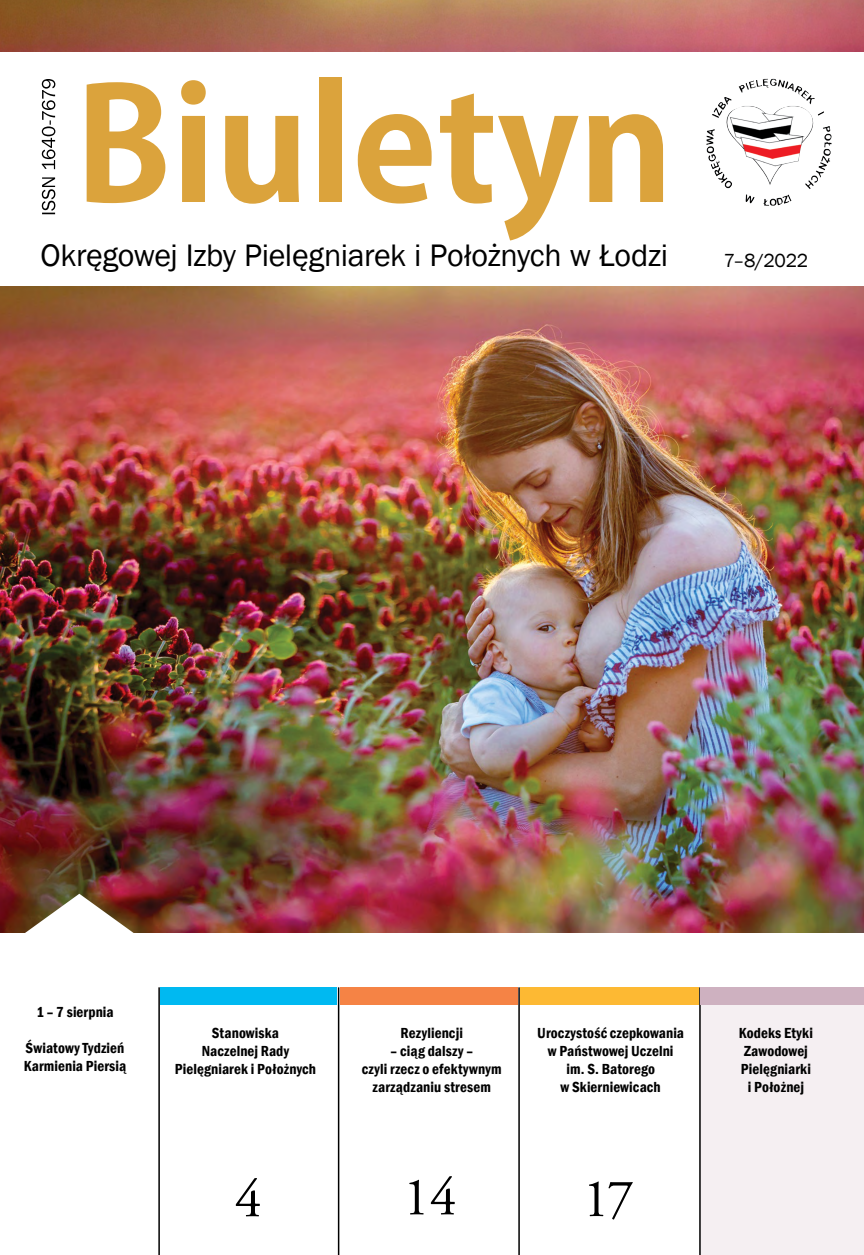
<style>
.page{position:relative;width:864px;height:1255px;background:#fff}
.page>*{position:absolute;margin:0;border:0;box-sizing:border-box;transform-origin:0 0}
.t1{font:700 154.5px "Koz Go Pr 6 N";color:#dba33c}
.t2{font:54px "Adobe Garamond Pro";color:#000}
.t3{font:31.95px "Franklin Gothic";letter-spacing:-.015em;color:#000}
.t4{font:19.5px "Franklin Gothic";color:#000}
.t5{font:600 condensed 15px/18px "Franklin Gothic";letter-spacing:.005em;color:#000;text-align:center}
</style>
<div class="page">
<div style="left:700px;top:987px;width:163px;height:267px;background:#f5eff2"></div>
<img style="left:722px;top:79px;width:93px;height:26px">
<hr style="left:158px;top:987px;width:2px;height:267px;background:#000">
<hr style="left:699px;top:987px;width:1px;height:267px;background:#000">
<div style="left:520px;top:987px;width:179px;height:17px;background:#fdb933"></div>
<div style="left:700px;top:987px;width:163px;height:17px;background:#ceb1c0"></div>
<div style="left:160px;top:987px;width:176px;height:17px;background:#00b9f1"></div>
<hr style="left:338px;top:987px;width:1px;height:267px;background:#000">
<hr style="left:518px;top:987px;width:1px;height:267px;background:#000">
<div style="left:340px;top:987px;width:177px;height:17px;background:#f58345"></div>
<img style="left:0;top:0;width:863px;height:51px">
<svg style="left:42px;top:79px;width:13px;height:135px"></svg>
<img style="left:0;top:286px;width:863px;height:646px">
<svg style="left:0;top:893px;width:172px;height:40px"></svg>
<h1 class="t1" style="left:75px;top:58px;width:599px">Biuletyn</h1>
<h3 class="t3" style="left:40px;top:236px;width:629px">Okręgowej Izby Pielęgniarek i Położnych w Łodzi</h3>
<h3 class="t4" style="left:723px;top:248px;width:86px">7–8/2022</h3>
<p class="t5" style="left:36px;top:1003px;width:79px">1 – 7 sierpnia</p>
<p class="t5" style="left:24px;top:1039px;width:104px;text-align:left">Światowy Tydzień<br>Karmienia Piersią</p>
<p class="t5" style="left:175px;top:1023px;width:143px">Stanowiska<br>Naczelnej Rady<br>Pielęgniarek i Położnych</p>
<p class="t5" style="left:400px;top:1023px;width:64px">Rezyliencji</p>
<p class="t5" style="left:361px;top:1041px;width:141px">– ciąg dalszy –<br>czyli rzecz o efektywnym zarządzaniu stresem</p>
<p class="t5" style="left:537px;top:1023px;width:148px">Uroczystość czepkowania w Państwowej Uczelni im. S. Batorego<br>w Skierniewicach</p>
<p class="t5" style="left:738px;top:1023px;width:75px">Kodeks Etyki<br>Zawodowej<br>Pielęgniarki i Położnej</p>
<h2 class="t2" style="left:234px;top:1166px;width:28px">4</h2>
<h2 class="t2" style="left:403px;top:1164px;width:55px">14</h2>
<h2 class="t2" style="left:582px;top:1166px;width:53px">17</h2>
</div>
